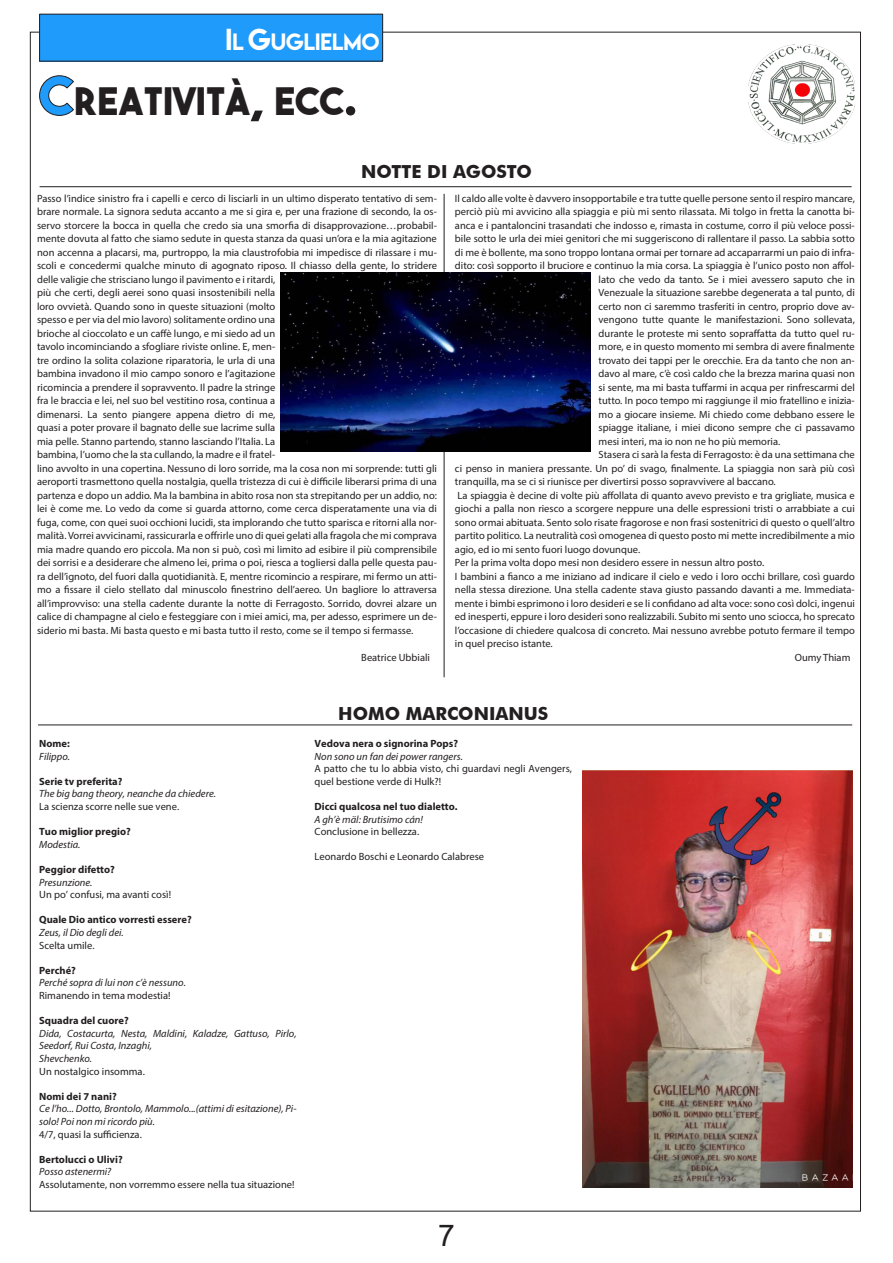
<style>
.page{position:relative;width:893px;height:1263px;background:#fff}
.page>*{position:absolute;margin:0;border:0;box-sizing:border-box;transform-origin:0 0}
.t1{font:37.8px "The Bold Font";letter-spacing:.015em;color:#231f20}
.t2{font:30px "Arial";color:#231f20}
.t3{font:21px "Lemon Milk";color:#fff}
.t4{font:700 18px "Futura BT";color:#231f20}
.t5{font:10.5px/13.5px "Myriad Pro";color:#231f20;text-align:justify}
.t6{font:italic 10.5px/12.6px "Myriad Pro";color:#231f20}
.t7{font:700 10.5px "Myriad Pro";color:#231f20}
.s1{font-size:27px}
.s2{font-size:54px;color:#1f9bfb}
.s3{font-size:54px}
</style>
<div class="page">
<img style="left:748px;top:44px;width:107px;height:100px">
<div style="left:40px;top:14px;width:342px;height:47px;background:#1f9bfb"></div>
<svg style="left:39px;top:75px;width:35px;height:41px"></svg>
<hr style="left:40px;top:186px;width:811px;height:1px;background:#231f20">
<hr style="left:443px;top:194px;width:1px;height:483px;background:#231f20">
<hr style="left:38px;top:725px;width:814px;height:1px;background:#231f20">
<img style="left:582px;top:770px;width:270px;height:417px">
<img style="left:280px;top:273px;width:311px;height:179px">
<p class="t3" style="left:225px;top:27px;width:155px"><span class="s1">I</span>L <span class="s1">G</span>UGLIELMO</p>
<p class="t1" style="left:40px;top:78px;width:122px"><span class="s2">C</span>REATIVIT</p>
<p class="t1" style="left:225px;top:78px;width:133px">À<span class="s3">,</span> ECC<span class="s3">.</span></p>
<p class="t4" style="left:361px;top:161px;width:172px">NOTTE DI AGOSTO</p>
<p class="t5" style="left:37px;top:191px;width:401px;text-align:left">Passo l’indice sinistro fra i capelli e cerco di lisciarli in un ultimo disperato tentativo di sem&shy;brare normale. La signora seduta accanto a me si gira e, per una frazione di secondo, la os&shy;servo storcere la bocca in quella che credo sia una smorfia di disapprovazione…probabil&shy;mente dovuta al fatto che siamo sedute in questa stanza da quasi un’ora e la mia agitazione non accenna a placarsi, ma, purtroppo, la mia claustrofobia mi impedisce di rilassare i mu&shy;scoli e concedermi qualche minuto di agognato riposo. Il chiasso della gente, lo stridere delle valigie che strisciano lungo il pavimento e i ritardi,<br>più che certi, degli aerei sono quasi insostenibili nella<br>loro ovvietà. Quando sono in queste situazioni (molto<br>spesso e per via del mio lavoro) solitamente ordino una<br>brioche al cioccolato e un caffè lungo, e mi siedo ad un<br>tavolo incominciando a sfogliare riviste online. E, men-<br>tre ordino la solita colazione riparatoria, le urla di una<br>bambina invadono il mio campo sonoro e l’agitazione<br>ricomincia a prendere il sopravvento. Il padre la stringe<br>fra le braccia e lei, nel suo bel vestitino rosa, continua a<br>dimenarsi. La sento piangere appena dietro di me,<br>quasi a poter provare il bagnato delle sue lacrime sulla<br>mia pelle. Stanno partendo, stanno lasciando l’Italia. La<br>bambina, l’uomo che la sta cullando, la madre e il fratel-<br>lino avvolto in una copertina. Nessuno di loro sorride, ma la cosa non mi sorprende: tutti gli aeroporti trasmettono quella nostalgia, quella tristezza di cui è difficile liberarsi prima di una partenza e dopo un addio. Ma la bambina in abito rosa non sta strepitando per un addio, no: lei è come me. Lo vedo da come si guarda attorno, come cerca disperatamente una via di fuga, come, con quei suoi occhioni lucidi, sta implorando che tutto sparisca e ritorni alla nor&shy;malità. Vorrei avvicinami, rassicurarla e offrirle uno di quei gelati alla fragola che mi comprava mia madre quando ero piccola. Ma non si può, così mi limito ad esibire il più comprensibile dei sorrisi e a desiderare che almeno lei, prima o poi, riesca a togliersi dalla pelle questa pau&shy;ra dell’ignoto, del fuori dalla quotidianità. E, mentre ricomincio a respirare, mi fermo un atti&shy;mo a fissare il cielo stellato dal minuscolo finestrino dell’aereo. Un bagliore lo attraversa all’improvviso: una stella cadente durante la notte di Ferragosto. Sorrido, dovrei alzare un calice di champagne al cielo e festeggiare con i miei amici, ma, per adesso, esprimere un de&shy;siderio mi basta. Mi basta questo e mi basta tutto il resto, come se il tempo si fermasse.</p>
<p class="t5" style="left:361px;top:650px;width:70px">Beatrice Ubbiali</p>
<p class="t5" style="left:455px;top:191px;width:401px">Il caldo alle volte è davvero insopportabile e tra tutte quelle persone sento il respiro mancare,</p>
<p class="t5" style="left:455px;top:205px;width:401px">perciò più mi avvicino alla spiaggia e più mi sento rilassata. Mi tolgo in fretta la canotta bi-</p>
<p class="t5" style="left:455px;top:218px;width:401px">anca e i pantaloncini trasandati che indosso e, rimasta in costume, corro il più veloce possi-</p>
<p class="t5" style="left:455px;top:232px;width:401px">bile sotto le urla dei miei genitori che mi suggeriscono di rallentare il passo. La sabbia sotto</p>
<p class="t5" style="left:455px;top:245px;width:401px">di me è bollente, ma sono troppo lontana ormai per tornare ad accaparrarmi un paio di infra-</p>
<p class="t5" style="left:455px;top:259px;width:401px">dito: così sopporto il bruciore e continuo la mia corsa. La spiaggia è l’unico posto non affol-</p>
<p class="t5" style="left:598px;top:272px;width:258px">lato che vedo da tanto. Se i miei avessero saputo che in</p>
<p class="t5" style="left:598px;top:286px;width:258px">Venezuale la situazione sarebbe degenerata a tal punto, di</p>
<p class="t5" style="left:598px;top:299px;width:258px">certo non ci saremmo trasferiti in centro, proprio dove av-</p>
<p class="t5" style="left:598px;top:313px;width:258px">vengono tutte quante le manifestazioni. Sono sollevata,</p>
<p class="t5" style="left:598px;top:326px;width:258px">durante le proteste mi sento sopraffatta da tutto quel ru-</p>
<p class="t5" style="left:598px;top:340px;width:258px">more, e in questo momento mi sembra di avere finalmente</p>
<p class="t5" style="left:598px;top:353px;width:258px">trovato dei tappi per le orecchie. Era da tanto che non an-</p>
<p class="t5" style="left:598px;top:367px;width:258px">davo al mare, c’è così caldo che la brezza marina quasi non</p>
<p class="t5" style="left:598px;top:380px;width:258px">si sente, ma mi basta tuffarmi in acqua per rinfrescarmi del</p>
<p class="t5" style="left:598px;top:394px;width:258px">tutto. In poco tempo mi raggiunge il mio fratellino e inizia-</p>
<p class="t5" style="left:598px;top:407px;width:258px">mo a giocare insieme. Mi chiedo come debbano essere le</p>
<p class="t5" style="left:598px;top:421px;width:258px">spiagge italiane, i miei dicono sempre che ci passavamo</p>
<p class="t5" style="left:598px;top:434px;width:183px">mesi interi, ma io non ne ho più memoria.</p>
<p class="t5" style="left:455px;top:448px;width:401px;text-indent:144px">Stasera ci sarà la festa di Ferragosto: è da una settimana che ci penso in maniera pressante. Un po’ di svago, finalmente. La spiaggia non sarà più così tranquilla, ma se ci si riunisce per divertirsi posso sopravvivere al baccano.</p>
<p class="t5" style="left:455px;top:488px;width:401px">La spiaggia è decine di volte più affollata di quanto avevo previsto e tra grigliate, musica e giochi a palla non riesco a scorgere neppure una delle espressioni tristi o arrabbiate a cui sono ormai abituata. Sento solo risate fragorose e non frasi sostenitrici di questo o quell’altro partito politico. La neutralità così omogenea di questo posto mi mette incredibilmente a mio agio, ed io mi sento fuori luogo dovunque.</p>
<p class="t5" style="left:455px;top:556px;width:311px">Per la prima volta dopo mesi non desidero essere in nessun altro posto.</p>
<p class="t5" style="left:455px;top:569px;width:401px">I bambini a fianco a me iniziano ad indicare il cielo e vedo i loro occhi brillare, così guardo nella stessa direzione. Una stella cadente stava giusto passando davanti a me. Immediata&shy;mente i bimbi esprimono i loro desideri e se li confidano ad alta voce: sono così dolci, ingenui ed inesperti, eppure i loro desideri sono realizzabili. Subito mi sento uno sciocca, ho sprecato l’occasione di chiedere qualcosa di concreto. Mai nessuno avrebbe potuto fermare il tempo in quel preciso istante.</p>
<p class="t5" style="left:794px;top:650px;width:57px">Oumy Thiam</p>
<p class="t7" style="left:39px;top:737px;width:32px">Nome:</p>
<p class="t6" style="left:39px;top:750px;width:32px">Filippo.</p>
<p class="t7" style="left:39px;top:774px;width:85px">Serie tv preferita?</p>
<p class="t6" style="left:39px;top:787px;width:178px">The big bang theory, neanche da chiedere.</p>
<p class="t5" style="left:39px;top:800px;width:141px">La scienza scorre nelle sue vene.</p>
<p class="t7" style="left:39px;top:825px;width:93px">Tuo miglior pregio?</p>
<p class="t6" style="left:39px;top:838px;width:43px">Modestia.</p>
<p class="t7" style="left:39px;top:863px;width:77px">Peggior difetto?</p>
<p class="t6" style="left:39px;top:876px;width:55px">Presunzione.</p>
<p class="t5" style="left:39px;top:888px;width:133px">Un po’ confusi, ma avanti così!</p>
<p class="t7" style="left:39px;top:913px;width:154px">Quale Dio antico vorresti essere?</p>
<p class="t6" style="left:39px;top:926px;width:86px">Zeus, il Dio degli dei.</p>
<p class="t5" style="left:39px;top:938px;width:57px">Scelta umile.</p>
<p class="t7" style="left:39px;top:963px;width:38px">Perché?</p>
<p class="t6" style="left:39px;top:976px;width:148px">Perché sopra di lui non c’è nessuno.</p>
<p class="t5" style="left:39px;top:989px;width:133px">Rimanendo in tema modestia!</p>
<p class="t7" style="left:39px;top:1014px;width:91px">Squadra del cuore?</p>
<p class="t6" style="left:39px;top:1027px;width:259px">Dida, Costacurta, Nesta, Maldini, Kaladze, Gattuso, Pirlo,<br>Seedorf, Rui Costa, Inzaghi,</p>
<p class="t6" style="left:39px;top:1052px;width:54px">Shevchenko.</p>
<p class="t5" style="left:39px;top:1064px;width:107px">Un nostalgico insomma.</p>
<p class="t7" style="left:39px;top:1089px;width:79px">Nomi dei 7 nani?</p>
<p class="t6" style="left:39px;top:1102px;width:259px">Ce l’ho... Dotto, Brontolo, Mammolo...(attimi di esitazione), Pi&shy;solo! Poi non mi ricordo più.</p>
<p class="t5" style="left:39px;top:1127px;width:104px">4/7, quasi la sufficienza.</p>
<p class="t7" style="left:39px;top:1152px;width:85px">Bertolucci o Ulivi?</p>
<p class="t6" style="left:39px;top:1165px;width:74px">Posso astenermi?</p>
<p class="t5" style="left:39px;top:1178px;width:257px">Assolutamente, non vorremmo essere nella tua situazione!</p>
<p class="t4" style="left:338px;top:702px;width:212px">HOMO MARCONIANUS</p>
<p class="t7" style="left:314px;top:737px;width:145px">Vedova nera o signorina Pops?</p>
<p class="t6" style="left:314px;top:750px;width:150px">Non sono un fan dei power rangers.</p>
<p class="t5" style="left:314px;top:762px;width:259px;line-height:12.6px">A patto che tu lo abbia visto, chi guardavi negli Avengers, quel bestione verde di Hulk?!</p>
<p class="t7" style="left:314px;top:800px;width:144px">Dicci qualcosa nel tuo dialetto.</p>
<p class="t6" style="left:314px;top:813px;width:110px">A gh’è mäl: Brutisimo cán!</p>
<p class="t5" style="left:314px;top:825px;width:106px">Conclusione in bellezza.</p>
<p class="t5" style="left:314px;top:850px;width:171px">Leonardo Boschi e Leonardo Calabrese</p>
<h2 class="t2" style="left:438px;top:1214px;width:18px">7</h2>
</div>
